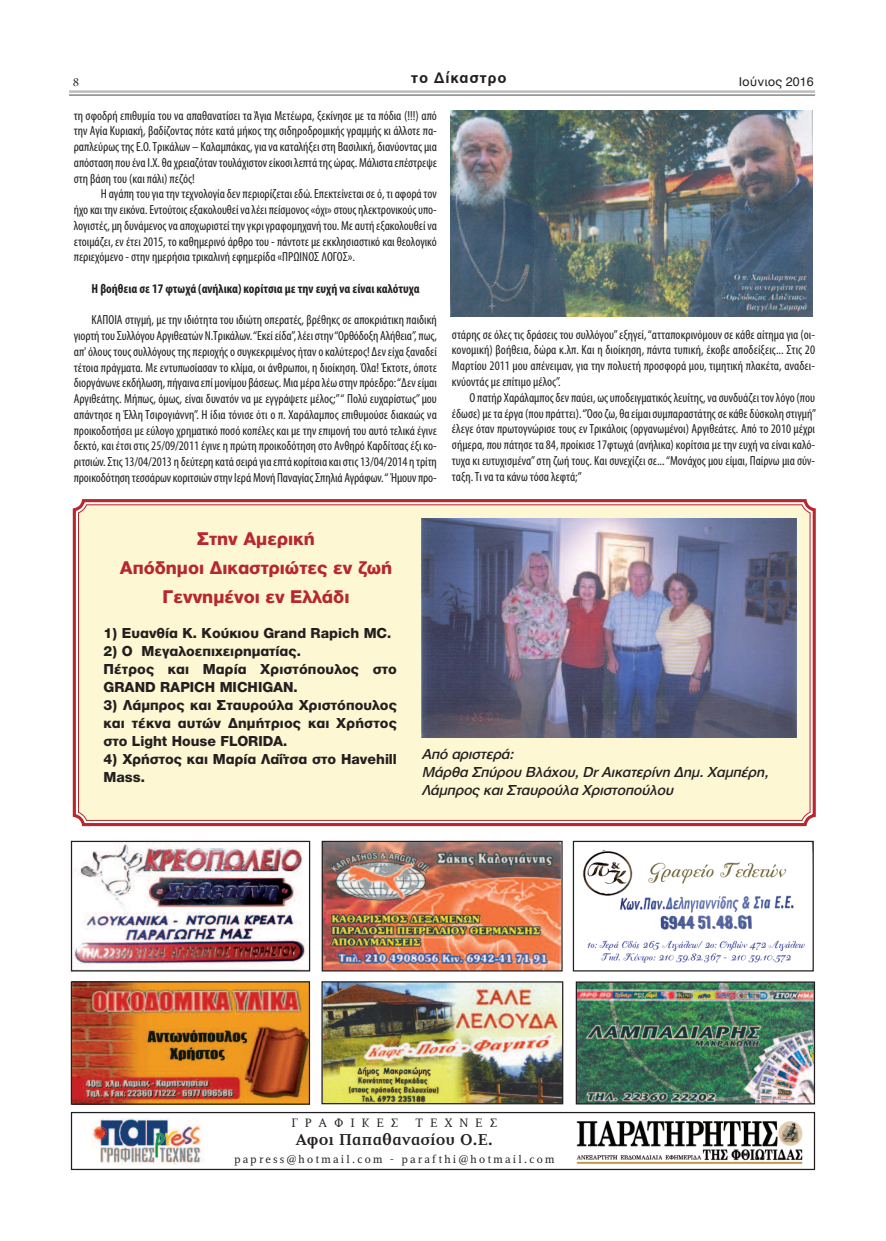
<style>
.page{position:relative;width:886px;height:1241px;background:#fff}
.page>*{position:absolute;margin:0;border:0;box-sizing:border-box;transform-origin:0 0}
.t1{font:800 19.12px/28.8px "Helvetica Neue Greek";color:#b7282e;text-align:center}
.t2{font:700 16.25px "PF Diplomat Poly";color:#231f20}
.t3{font:800 15px/18px "Helvetica Neue Greek";color:#231f20}
.t4{font:italic 500 15px/18px "Helvetica Neue Greek";color:#231f20}
.t5{font:700 15px "Helvetica";letter-spacing:.05em;color:#231f20}
.t6{font:condensed 13.12px/15.8px "Myriad Pro";color:#231f20;text-align:justify}
.t7{font:700 condensed 13.12px "Myriad Pro";color:#231f20}
.t8{font:12.5px "PF Diplomat Poly";letter-spacing:.55em;color:#231f20}
.t9{font:12.5px "Helvetica";color:#231f20}
.t10{font:12.5px "PF Bodoni Text Poly";color:#231f20}
.t11{font:11.25px "PF Diplomat Poly";letter-spacing:.2em;color:#231f20}
</style>
<div class="page">
<svg style="left:72px;top:499px;width:744px;height:328px;background:#faeece"></svg>
<img style="left:577px;top:1120px;width:226px;height:44px">
<img style="left:91px;top:1118px;width:110px;height:46px">
<hr style="left:69px;top:90px;width:746px;height:3px;background:#bcbdc0">
<hr style="left:69px;top:94px;width:746px;height:2px;background:#6c6d70">
<img style="left:73px;top:983px;width:235px;height:119px">
<div style="left:71px;top:981px;width:239px;height:123px;border:1px solid #231f20"></div>
<img style="left:323px;top:983px;width:238px;height:119px">
<div style="left:321px;top:981px;width:242px;height:123px;border:1px solid #231f20"></div>
<img style="left:578px;top:983px;width:235px;height:119px">
<div style="left:576px;top:981px;width:239px;height:123px;border:1px solid #231f20"></div>
<div style="left:71px;top:1111px;width:744px;height:58px;border:1px solid #231f20"></div>
<img style="left:73px;top:842px;width:235px;height:122px">
<div style="left:71px;top:840px;width:239px;height:131px;border:1px solid #231f20"></div>
<img style="left:324px;top:842px;width:237px;height:127px">
<div style="left:322px;top:840px;width:241px;height:131px;border:1px solid #231f20"></div>
<img style="left:575px;top:842px;width:237px;height:121px">
<div style="left:573px;top:840px;width:241px;height:131px;border:1px solid #231f20"></div>
<img style="left:450px;top:110px;width:363px;height:206px">
<img style="left:421px;top:519px;width:376px;height:218px">
<p class="t10" style="left:73px;top:75px;width:8px">8</p>
<p class="t5" style="left:411px;top:72px;width:97px">το Δίκαστρο</p>
<p class="t9" style="left:739px;top:77px;width:77px">Ιούνιος 2016</p>
<p class="t6" style="left:74px;top:108px;width:365px">τη σφοδρή επιθυμία του να απαθανατίσει τα Άγια Μετέωρα, ξεκίνησε με τα πόδια (!!!) από την Αγία Κυριακή, βαδίζοντας πότε κατά μήκος της σιδηροδρομικής γραμμής κι άλλοτε πα&shy;ραπλεύρωςτηςΕ.Ο.Τρικάλων – Καλαμπάκας,γιανακαταλήξειστη Βασιλική,διανύονταςμια απόσταση πουέναΙ.Χ.θαχρειαζόταντουλάχιστονείκοσιλεπτάτηςώρας.Μάλισταεπέστρεψε στη βάση του (και πάλι) πεζός!</p>
<p class="t6" style="left:74px;top:187px;width:365px;text-indent:27px">Η αγάπη τουγιατηντεχνολογίαδεν περιορίζεταιεδώ.Επεκτείνεταισεό,τιαφοράτον ήχοκαιτηνεικόνα.Εντούτοιςεξακολουθείναλέει πείσμονος«όχι»στους ηλεκτρονικούςυπο&shy;λογιστές,μη δυνάμενοςνααποχωριστείτηνγκριγραφομηχανή του.Μεαυτή εξακολουθείνα ετοιμάζει, εν έτει 2015, το καθημερινό άρθρο του - πάντοτε με εκκλησιαστικό και θεολογικό περιεχόμενο - στην ημερήσια τρικαλινή εφημερίδα «ΠΡΩΙΝΟΣ ΛΟΓΟΣ».</p>
<p class="t7" style="left:91px;top:284px;width:330px">Η βοήθεια σε 17 φτωχά (ανήλικα) κορίτσια με την ευχή να είναι καλότυχα</p>
<p class="t6" style="left:74px;top:313px;width:365px;text-indent:18px">ΚΑΠΟΙΑ στιγμή, με την ιδιότητα του ιδιώτη οπερατές, βρέθηκς σε αποκριάτικη παιδική γιορτή του Συλλόγου Αργιθεατών Ν.Τρικάλων.“Εκείείδα”,λέειστην“Ορθόδοξη Αλήθεια”, πως, απ'όλουςτουςσυλλόγουςτης περιοχήςοσυγκεκριμένος ήτανοκαλύτερος! Δενείχαξαναδεί τέτοια πράγματα. Με εντυπωσίασαν το κλίμα, οι άνθρωποι, η διοίκηση. Όλα! Έκτοτε, όποτε διοργάνωνεεκδήλωση, πήγαιναεπίμονίμου βάσεως.Μιαμέραλέω στην πρόεδρο:“Δενείμαι Αργιθεάτης. Μήπως, όμως, είναι δυνατόν να με εγγράψετε μέλος;”“ Πολύ ευχαρίστως”μου απάντησε η Έλλη Τσιρογιάννη”. Η ίδια τόνισε ότι ο π. Χαράλαμπος επιθυμούσε διακαώς να προικοδοτήσει με εύλογο χρηματικό ποσό κοπέλες και με την επιμονή του αυτό τελικά έγινε δεκτό, και έτσι στις 25/09/2011 έγινε η πρώτη προικοδότηση στο Ανθηρό Καρδίτσας έξι κο&shy;ριτσιών. Στις13/04/2013 η δεύτερη κατάσειράγιαεπτάκορίτσιακαιστις13/04/2014 η τρίτη προικοδότηση τεσσάρωνκοριτσιώνστηνΙεράΜονή Παναγίας Σπηλιά Αγράφων.“Ήμουν προ-</p>
<p class="t6" style="left:452px;top:327px;width:365px">στάρης σε όλες τις δράσεις του συλλόγου”εξηγεί,“ατταποκρινόμουν σε κάθε αίτημα για (οι&shy;κονομική) βοήθεια, δώρα κ.λπ. Και η διοίκηση, πάντα τυπική, έκοβε αποδείξεις... Στις 20<br>Μαρτίου 2011 μου απένειμαν, για την πολυετή προσφορά μου, τιμητική πλακέτα, αναδει&shy;κνύοντάς με επίτιμο μέλος”.</p>
<p class="t6" style="left:452px;top:390px;width:366px;text-indent:18px">Ο πατήρΧαράλαμποςδεν παύει, ωςυποδειγματικόςλευίτης,νασυνδυάζειτονλόγο(που έδωσε)μεταέργα(που πράττει).“Όσοζω,θαείμαισυμπαραστάτηςσεκάθεδύσκολη στιγμή” έλεγε όταν πρωτογνώρισε τους εν Τρικάλοις (οργανωμένοι) Αργιθεάτες. Από το 2010 μέχρι σήμερα, που πάτησετα84, προίκισε17φτωχά(ανήλικα)κορίτσιαμετηνευχή ναείναικαλό&shy;τυχα κι ευτυχισμένα”στη ζωή τους. Και συνεχίζει σε...“Μονάχος μου είμαι, Παίρνω μια σύν&shy;ταξη.Τι να τα κάνω τόσα λεφτά;”</p>
<h1 class="t1" style="left:120px;top:526px;width:274px">Στην Αμερική<br>Απόδημοι Δικαστριώτες εν ζωή<br>Γεννημένοι εν Ελλάδι</h1>
<p class="t3" style="left:103px;top:625px;width:289px">1) Ευανθία Κ. Κούκιου Grand Rapich MC.</p>
<p class="t3" style="left:103px;top:643px;width:295px">2) O Μεγαλοεπιχειρηματίας.<br>Πέτρος και Μαρία Χριστόπουλος στο<br>GRAND RAPICH MICHIGAN.</p>
<p class="t3" style="left:103px;top:697px;width:295px;text-align:justify">3) Λάμπρος και Σταυρούλα Χριστόπουλος και τέκνα αυτών Δημήτριος και Χρήστος στο Light House FLORIDA.</p>
<p class="t3" style="left:103px;top:751px;width:295px">4) Χρήστος και Μαρία Λαΐτσα στο Havehill<br>Mass.</p>
<p class="t4" style="left:422px;top:745px;width:351px">Από αριστερά:<br>Μάρθα Σπύρου Βλάχου, Dr Αικατερίνη Δημ. Χαμπέρη,<br>Λάμπρος και Σταυρούλα Χριστοπούλου</p>
<p class="t8" style="left:292px;top:1116px;width:108px">ΓΡΑΦΙΚΕΣ</p>
<p class="t8" style="left:415px;top:1116px;width:83px">ΤΕΧΝΕΣ</p>
<p class="t2" style="left:296px;top:1130px;width:199px">Αφοι Παπαθανασίου Ο.Ε.</p>
<p class="t11" style="left:234px;top:1152px;width:321px">papress@hotmail.com - parafthi@hotmail.com</p>
</div>
